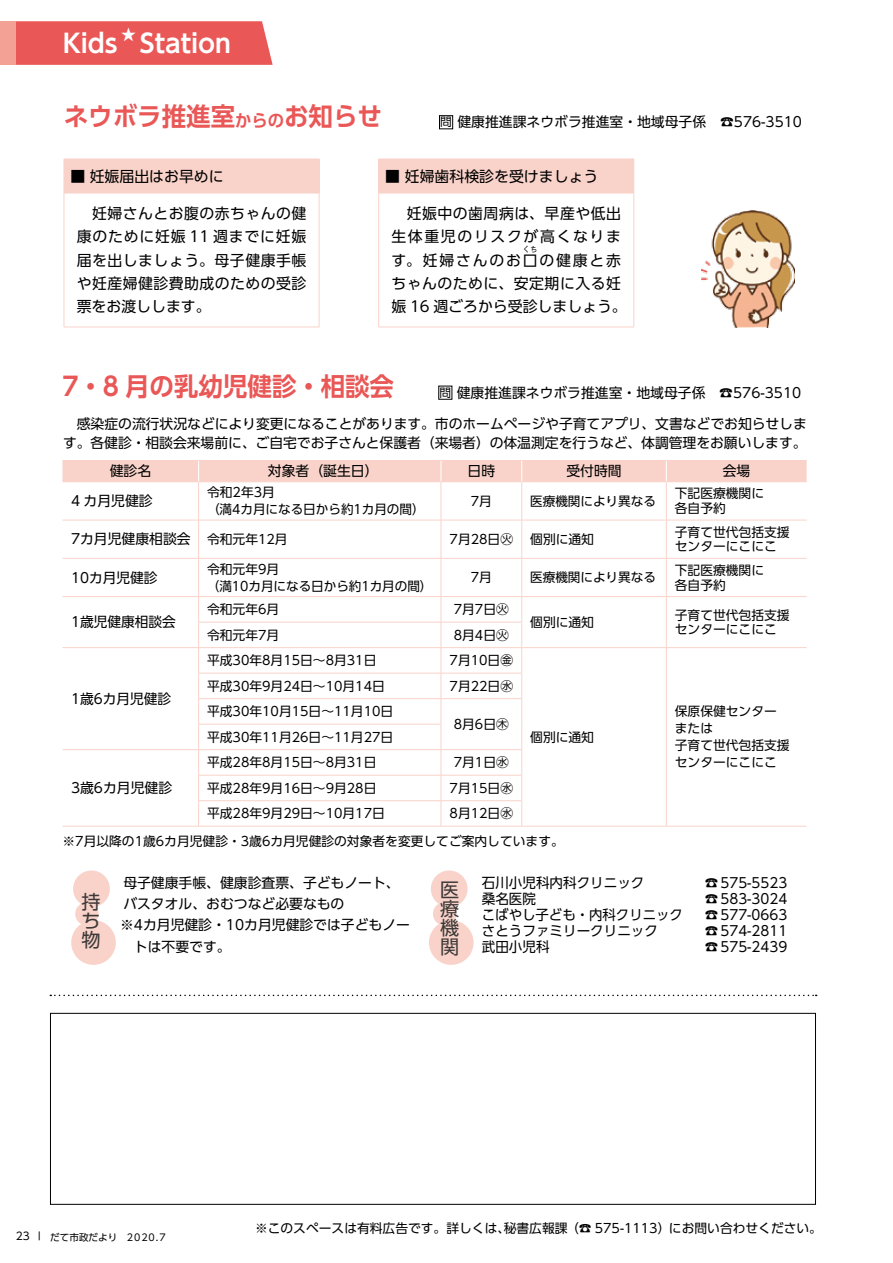
<style>
.page{position:relative;width:893px;height:1263px;background:#fff}
.page>*{position:absolute;margin:0;border:0;box-sizing:border-box;transform-origin:0 0}
.t1{font:700 25.5px "UD Shin Go Pro De";color:#ea5757;scale:.96 1}
.t2{font:700 25.5px "UD Shin Go Pro De";color:#fff}
.t3{font:19.2px/18.9px "UD Shin Go Pro";color:#3e3a39;text-align:justify}
.t4{font:14.85px/23.4px "UD Shin Go Pro";letter-spacing:.035em;color:#000;text-align:justify}
.t5{font:14.85px/23.4px "UD Shin Go Pro";letter-spacing:.015em;color:#000}
.t6{font:14.85px "UD Shin Go Pro";color:#000}
.t7{font:700 14.85px "UD Shin Go Pro De";color:#fff}
.t8{font:13.8px/15.9px "UD Shin Go Pro";color:#000}
.t9{font:12.75px/17px "UD Shin Go Pro";color:#000}
.t10{font:11.7px "UD Shin Go Pro";color:#000}
.t11{font:10.65px "UD Shin Go Pro";color:#000}
.t12{font:9.6px "UD Shin Go Pro";color:#000}
.t13{font:7.5px "UD Shin Go Pro";color:#000}
.s1{font-size:16.95px}
</style>
<div class="page">
<svg style="left:50px;top:995px;width:767px;height:1px"></svg>
<div style="left:16px;top:21px;width:257px;height:44px;background:#ea5757"></div>
<div style="left:0;top:21px;width:16px;height:44px;background:#f3a195"></div>
<div style="left:431px;top:870px;width:37px;height:37px;background:#f9d3ca;border-radius:50%"></div>
<div style="left:433px;top:902px;width:23px;height:23px;background:#f9d3ca;border-radius:50%"></div>
<div style="left:429px;top:920px;width:45px;height:45px;background:#f9d3ca;border-radius:50%"></div>
<div style="left:73px;top:870px;width:37px;height:37px;background:#f9d3ca;border-radius:50%"></div>
<div style="left:75px;top:902px;width:24px;height:23px;background:#f9d3ca;border-radius:50%"></div>
<div style="left:71px;top:920px;width:45px;height:45px;background:#f9d3ca;border-radius:50%"></div>
<hr style="left:62px;top:826px;width:137px;height:1px;background:#f9d3ca">
<hr style="left:522px;top:826px;width:144px;height:1px;background:#f9d3ca">
<hr style="left:666px;top:826px;width:141px;height:1px;background:#f9d3ca">
<hr style="left:62px;top:558px;width:137px;height:1px;background:#f9d3ca">
<hr style="left:199px;top:558px;width:242px;height:1px;background:#f9d3ca">
<hr style="left:198px;top:559px;width:1px;height:37px;background:#f9d3ca">
<hr style="left:441px;top:558px;width:81px;height:1px;background:#f9d3ca">
<hr style="left:441px;top:559px;width:1px;height:37px;background:#f9d3ca">
<hr style="left:522px;top:558px;width:144px;height:1px;background:#f9d3ca">
<hr style="left:521px;top:559px;width:1px;height:37px;background:#f9d3ca">
<hr style="left:666px;top:558px;width:141px;height:1px;background:#f9d3ca">
<hr style="left:666px;top:559px;width:1px;height:37px;background:#f9d3ca">
<hr style="left:62px;top:596px;width:137px;height:1px;background:#f9d3ca">
<hr style="left:522px;top:596px;width:144px;height:1px;background:#f9d3ca">
<hr style="left:666px;top:596px;width:141px;height:1px;background:#f9d3ca">
<svg style="left:666px;top:597px;width:1px;height:229px"></svg>
<hr style="left:199px;top:596px;width:242px;height:1px;background:#f9d3ca">
<hr style="left:441px;top:596px;width:81px;height:1px;background:#f9d3ca">
<hr style="left:62px;top:647px;width:137px;height:1px;background:#f9d3ca">
<hr style="left:522px;top:647px;width:144px;height:1px;background:#f9d3ca">
<hr style="left:666px;top:647px;width:141px;height:1px;background:#f9d3ca">
<hr style="left:62px;top:749px;width:137px;height:1px;background:#f9d3ca">
<svg style="left:198px;top:597px;width:324px;height:229px"></svg>
<hr style="left:199px;top:826px;width:242px;height:1px;background:#f9d3ca">
<hr style="left:441px;top:826px;width:81px;height:1px;background:#f9d3ca">
<svg style="left:62px;top:460px;width:745px;height:98px"></svg>
<svg style="left:438px;top:386px;width:14px;height:14px"></svg>
<svg style="left:439px;top:115px;width:14px;height:14px"></svg>
<div style="left:379px;top:159px;width:255px;height:34px;background:#f9d3ca"></div>
<hr style="left:378px;top:159px;width:1px;height:34px;background:#f9d3ca">
<hr style="left:378px;top:193px;width:256px;height:1px;background:#f9d3ca">
<hr style="left:378px;top:193px;width:1px;height:134px;background:#f9d3ca">
<hr style="left:633px;top:193px;width:1px;height:134px;background:#f9d3ca">
<hr style="left:378px;top:327px;width:256px;height:1px;background:#f9d3ca">
<div style="left:64px;top:159px;width:255px;height:34px;background:#f9d3ca"></div>
<hr style="left:319px;top:159px;width:1px;height:34px;background:#f9d3ca">
<hr style="left:64px;top:193px;width:255px;height:1px;background:#f9d3ca">
<hr style="left:64px;top:193px;width:1px;height:134px;background:#f9d3ca">
<hr style="left:319px;top:193px;width:1px;height:134px;background:#f9d3ca">
<hr style="left:64px;top:327px;width:255px;height:1px;background:#f9d3ca">
<img style="left:702px;top:211px;width:93px;height:116px">
<div style="left:50px;top:1013px;width:766px;height:191px;border:1px solid #000"></div>
<p class="t7" style="left:121px;top:22px;width:16px">★</p>
<h1 class="t2" style="left:63px;top:22px;width:56px">Kids</h1>
<h1 class="t2" style="left:140px;top:22px;width:93px">Station</h1>
<h1 class="t1" style="left:64px;top:96px;width:333px">ネウボラ推進室<span class="s1">からの</span>お知らせ</h1>
<p class="t8" style="left:457px;top:114px;width:250px">健康推進課ネウボラ推進室・地域母子係</p>
<p class="t10" style="left:440px;top:113px;width:13px">問</p>
<p class="t8" style="left:720px;top:114px;width:84px">☎576-3510</p>
<p class="t6" style="left:70px;top:164px;width:155px">■ 妊娠届出はお早めに</p>
<p class="t4" style="left:77px;top:201px;width:231px">　妊婦さんとお腹の赤ちゃんの健康のために妊娠 11 週までに妊娠届を出しましょう。母子健康手帳や妊産婦健診費助成のための受診票をお渡しします。</p>
<p class="t6" style="left:385px;top:164px;width:215px">■ 妊婦歯科検診を受けましょう</p>
<p class="t4" style="left:391px;top:201px;width:231px">　妊娠中の歯周病は、早産や低出生体重児のリスクが高くなります。妊婦さんのお口の健康と赤</p>
<p class="t13" style="left:523px;top:243px;width:16px">くち</p>
<p class="t5" style="left:391px;top:271px;width:237px">ちゃんのために、安定期に入る妊娠 16 週ごろから受診しましょう。</p>
<h1 class="t1" style="left:62px;top:366px;width:347px">7・8 月の乳幼児健診・相談会</h1>
<p class="t8" style="left:63px;top:413px;width:745px;line-height:19.2px">　感染症の流行状況などにより変更になることがあります。市のホームページや子育てアプリ、文書などでお知らせします。各健診・相談会来場前に、ご自宅でお子さんと保護者（来場者）の体温測定を行うなど、体調管理をお願いします。</p>
<p class="t8" style="left:457px;top:384px;width:250px">健康推進課ネウボラ推進室・地域母子係</p>
<p class="t8" style="left:719px;top:384px;width:84px">☎576-3510</p>
<p class="t10" style="left:439px;top:383px;width:13px">問</p>
<p class="t8" style="left:110px;top:463px;width:43px">健診名</p>
<p class="t8" style="left:268px;top:463px;width:112px">対象者（誕生日）</p>
<p class="t8" style="left:467px;top:463px;width:29px">日時</p>
<p class="t8" style="left:566px;top:463px;width:57px">受付時間</p>
<p class="t8" style="left:723px;top:463px;width:29px">会場</p>
<p class="t8" style="left:71px;top:493px;width:83px">4 カ月児健診</p>
<p class="t8" style="left:71px;top:531px;width:121px">7カ月児健康相談会</p>
<p class="t9" style="left:207px;top:484px;width:69px">令和2年3月</p>
<p class="t9" style="left:675px;top:485px;width:91px">下記医療機関に</p>
<p class="t9" style="left:530px;top:492px;width:127px">医療機関により異なる</p>
<p class="t9" style="left:471px;top:492px;width:23px">7月</p>
<p class="t9" style="left:207px;top:501px;width:219px">（満4カ月になる日から約1カ月の間）</p>
<p class="t9" style="left:675px;top:496px;width:116px;line-height:23.4px">各自予約<br>子育て世代包括支援</p>
<p class="t9" style="left:450px;top:530px;width:65px">7月28日㊋</p>
<p class="t9" style="left:530px;top:530px;width:65px">個別に通知</p>
<p class="t9" style="left:207px;top:530px;width:82px">令和元年12月</p>
<p class="t9" style="left:675px;top:538px;width:104px">センターにこにこ</p>
<p class="t8" style="left:71px;top:569px;width:88px">10カ月児健診</p>
<p class="t9" style="left:207px;top:560px;width:74px">令和元年9月</p>
<p class="t9" style="left:675px;top:561px;width:91px">下記医療機関に</p>
<p class="t9" style="left:530px;top:569px;width:127px">医療機関により異なる</p>
<p class="t9" style="left:471px;top:569px;width:23px">7月</p>
<p class="t9" style="left:207px;top:577px;width:227px">（満10カ月になる日から約1カ月の間）</p>
<p class="t9" style="left:675px;top:576px;width:53px">各自予約</p>
<p class="t8" style="left:71px;top:614px;width:106px">1歳児健康相談会</p>
<p class="t9" style="left:454px;top:600px;width:57px">7月7日㊋</p>
<p class="t9" style="left:207px;top:600px;width:74px">令和元年6月</p>
<p class="t9" style="left:675px;top:606px;width:116px">子育て世代包括支援</p>
<p class="t9" style="left:530px;top:613px;width:65px">個別に通知</p>
<p class="t9" style="left:675px;top:621px;width:104px">センターにこにこ</p>
<p class="t9" style="left:454px;top:626px;width:57px">8月4日㊋</p>
<p class="t9" style="left:207px;top:626px;width:74px">令和元年7月</p>
<p class="t9" style="left:207px;top:651px;width:171px">平成30年8月15日～8月31日</p>
<p class="t9" style="left:450px;top:651px;width:65px">7月10日㊎</p>
<p class="t8" style="left:71px;top:690px;width:102px">1歳6カ月児健診</p>
<p class="t9" style="left:207px;top:673px;width:188px;line-height:25.5px">平成30年9月24日～10月14日平成30年10月15日～11月10日</p>
<p class="t9" style="left:207px;top:728px;width:188px">平成30年11月26日～11月27日</p>
<p class="t9" style="left:207px;top:754px;width:171px">平成28年8月15日～8月31日</p>
<p class="t9" style="left:450px;top:677px;width:65px">7月22日㊌</p>
<p class="t9" style="left:454px;top:715px;width:57px">8月6日㊍</p>
<p class="t9" style="left:454px;top:754px;width:57px">7月1日㊌</p>
<p class="t9" style="left:530px;top:728px;width:65px">個別に通知</p>
<p class="t9" style="left:675px;top:702px;width:116px">保原保健センターまたは<br>子育て世代包括支援センターにこにこ</p>
<p class="t8" style="left:71px;top:780px;width:103px">3歳6カ月児健診</p>
<p class="t9" style="left:207px;top:779px;width:171px">平成28年9月16日～9月28日</p>
<p class="t9" style="left:450px;top:779px;width:65px">7月15日㊌</p>
<p class="t9" style="left:450px;top:805px;width:65px">8月12日㊌</p>
<p class="t9" style="left:63px;top:799px;width:503px;line-height:27.9px;text-indent:145px">平成28年9月29日～10月17日<br>※7月以降の1歳6カ月児健診・3歳6カ月児健診の対象者を変更してご案内しています。</p>
<h2 class="t3" style="left:81px;top:892px;width:20px">持ち物</h2>
<p class="t8" style="left:123px;top:874px;width:278px">母子健康手帳、健康診査票、子どもノート、</p>
<p class="t8" style="left:123px;top:895px;width:223px">バスタオル、おむつなど必要なもの</p>
<p class="t8" style="left:120px;top:917px;width:291px">※4カ月児健診・10カ月児健診では子どもノー</p>
<p class="t8" style="left:134px;top:938px;width:98px">トは不要です。</p>
<h2 class="t3" style="left:440px;top:880px;width:20px">医療機関</h2>
<p class="t8" style="left:482px;top:874px;width:203px">石川小児科内科クリニック<br>桑名医院<br>こばやし子ども・内科クリニックさとうファミリークリニック<br>武田小児科</p>
<p class="t8" style="left:705px;top:874px;width:84px;text-align:justify">☎575-5523 ☎583-3024 ☎577-0663 ☎574-2811 ☎575-2439</p>
<p class="t11" style="left:16px;top:1228px;width:16px">23</p>
<p class="t12" style="left:38px;top:1228px;width:14px">¦　</p>
<p class="t12" style="left:50px;top:1229px;width:68px">だて市政だより</p>
<p class="t12" style="left:127px;top:1229px;width:40px">2020.7</p>
<p class="t9" style="left:504px;top:1219px;width:320px">秘書広報課（☎ 575-1113）にお問い合わせください。</p>
<p class="t9" style="left:255px;top:1219px;width:257px">※このスペースは有料広告です。詳しくは、</p>
</div>
